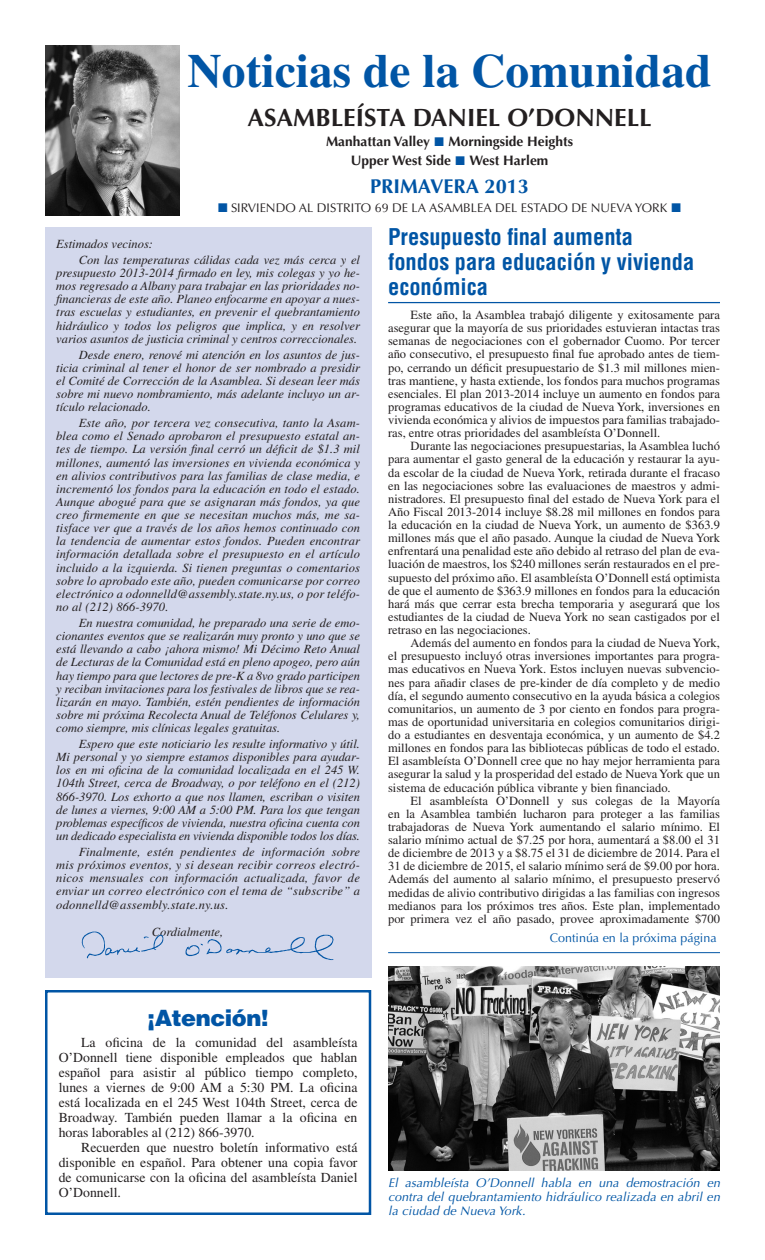
<style>
.page{position:relative;width:765px;height:1260px;background:#fff}
.page>*{position:absolute;margin:0;border:0;box-sizing:border-box;transform-origin:0 0}
.t1{font:700 47.5px "Times";color:#0155a5}
.t2{font:700 25px "Optima";color:#231f20}
.heading_2{font:700 condensed 22.5px/25px "Helvetica";color:#0155a5}
.t3{font:900 22.5px "Helvetica";letter-spacing:-.02em;color:#0155a5}
.t4{font:700 20px "Optima";color:#0155a5}
.Attention_text_spani{font:13.75px/15px "Times";color:#231f20;text-align:justify}
.t5{font:700 13.75px "Optima";color:#231f20}
.body_text{font:12.5px/13.1px "Times";color:#231f20;text-align:justify}
.dear_letter_text{font:italic 12.5px/13.1px "Times";color:#231f20;text-align:justify}
.photo_captions{font:italic 12.5px/13.8px "Optima";letter-spacing:.01em;color:#0155a5;text-align:justify}
.t6{font:12.5px "Optima";color:#231f20}
.photo_captions-2{font:12.5px "Optima";color:#0155a5}
.s1{color:#0155a5}
</style>
<div class="page">
<img style="left:45px;top:45px;width:134px;height:170px">
<div style="left:45px;top:227px;width:326px;height:750px;background:#d3d8ec"></div>
<img style="left:81px;top:931px;width:253px;height:29px">
<div style="left:45px;top:990px;width:326px;height:225px;border:2px solid #0155a5"></div>
<img style="left:388px;top:966px;width:332px;height:205px">
<hr style="left:388px;top:952px;width:332px;height:1px;background:#0155a5">
<hr style="left:388px;top:302px;width:332px;height:1px;background:#0155a5">
<p class="t1" style="left:188px;top:43px;width:525px">Noticias de la Comunidad</p>
<p class="t2" style="left:247px;top:103px;width:406px">ASAMBLEÍSTA DANIEL O’DONNELL</p>
<p class="t5" style="left:326px;top:133px;width:249px">Manhattan Valley <span class="s1">■</span> Morningside Heights</p>
<p class="t5" style="left:351px;top:152px;width:199px">Upper West Side <span class="s1">■</span> West Harlem</p>
<p class="t4" style="left:370px;top:175px;width:160px">PRIMAVERA 2013</p>
<p class="t6" style="left:218px;top:200px;width:465px"><span class="s1">■</span> SIRVIENDO AL DISTRITO 69 DE LA ASAMBLEA DEL ESTADO DE NUEVA YORK <span class="s1">■</span></p>
<p class="dear_letter_text" style="left:56px;top:237px;width:98px">Estimados vecinos:</p>
<p class="dear_letter_text" style="left:56px;top:253px;width:305px;text-indent:22px">Con las temperaturas cálidas cada vez más cerca y el presupuesto 2013-2014 firmado en ley, mis colegas y yo he&shy;mos regresado a Albany para trabajar en las prioridades no&shy;financieras de este año. Planeo enfocarme en apoyar a nues&shy;tras escuelas y estudiantes, en prevenir el quebrantamiento hidráulico y todos los peligros que implica, y en resolver varios asuntos de justicia criminal y centros correccionales.</p>
<p class="dear_letter_text" style="left:56px;top:348px;width:305px;text-indent:22px">Desde enero, renové mi atención en los asuntos de jus&shy;ticia criminal al tener el honor de ser nombrado a presidir el Comité de Corrección de la Asamblea. Si desean leer más sobre mi nuevo nombramiento, más adelante incluyo un ar&shy;tículo relacionado.</p>
<p class="dear_letter_text" style="left:56px;top:417px;width:305px;text-indent:22px">Este año, por tercera vez consecutiva, tanto la Asam&shy;blea como el Senado aprobaron el presupuesto estatal an&shy;tes de tiempo. La versión final cerró un déficit de $1.3 mil millones, aumentó las inversiones en vivienda económica y en alivios contributivos para las familias de clase media, e incrementó los fondos para la educación en todo el estado.<br>Aunque abogué para que se asignaran más fondos, ya que creo firmemente en que se necesitan muchos más, me sa&shy;tisface ver que a través de los años hemos continuado con la tendencia de aumentar estos fondos. Pueden encontrar información detallada sobre el presupuesto en el artículo incluido a la izquierda. Si tienen preguntas o comentarios sobre lo aprobado este año, pueden comunicarse por correo electrónico a odonnelld@assembly.state.ny.us, o por teléfo&shy;no al (212) 866-3970.</p>
<p class="dear_letter_text" style="left:56px;top:616px;width:305px;text-indent:22px">En nuestra comunidad, he preparado una serie de emo&shy;cionantes eventos que se realizarán muy pronto y uno que se está llevando a cabo ¡ahora mismo! Mi Décimo Reto Anual de Lecturas de la Comunidad está en pleno apogeo, pero aún hay tiempo para que lectores de pre-K a 8vo grado participen y reciban invitaciones para los festivales de libros que se rea&shy;lizarán en mayo. También, estén pendientes de información sobre mi próxima Recolecta Anual de Teléfonos Celulares y, como siempre, mis clínicas legales gratuitas.</p>
<p class="dear_letter_text" style="left:56px;top:737px;width:305px;text-indent:22px">Espero que este noticiario les resulte informativo y útil.<br>Mi personal y yo siempre estamos disponibles para ayudar&shy;los en mi oficina de la comunidad localizada en el 245 W.<br>104th Street, cerca de Broadway, o por teléfono en el (212)<br>866-3970. Los exhorto a que nos llamen, escriban o visiten de lunes a viernes, 9:00 AM a 5:00 PM. Para los que tengan problemas específicos de vivienda, nuestra oficina cuenta con un dedicado especialista en vivienda disponible todos los días.</p>
<p class="dear_letter_text" style="left:56px;top:845px;width:305px;text-indent:22px">Finalmente, estén pendientes de información sobre mis próximos eventos, y si desean recibir correos electró&shy;nicos mensuales con información actualizada, favor de enviar un correo electrónico con el tema de “subscribe” a odonnelld@assembly.state.ny.us.</p>
<p class="dear_letter_text" style="left:152px;top:925px;width:73px">Cordialmente,</p>
<p class="t3" style="left:148px;top:1003px;width:122px">¡Atención!</p>
<p class="Attention_text_spani" style="left:59px;top:1035px;width:300px;text-indent:22px">La oficina de la comunidad del asambleísta O’Donnell tiene disponible empleados que hablan español para asistir al público tiempo completo, lunes a viernes de 9:00 AM a 5:30 PM. La oficina está localizada en el 245 West 104th Street, cerca de Broadway. También pueden llamar a la oficina en horas laborables al (212) 866-3970.</p>
<p class="Attention_text_spani" style="left:59px;top:1140px;width:300px;text-indent:22px">Recuerden que nuestro boletín informativo está disponible en español. Para obtener una copia favor de comunicarse con la oficina del asambleísta Daniel O’Donnell.</p>
<p class="heading_2" style="left:388px;top:224px;width:308px">Presupuesto final aumenta fondos para educación y vivienda económica</p>
<p class="body_text" style="left:388px;top:308px;width:333px;text-indent:22px">Este año, la Asamblea trabajó diligente y exitosamente para asegurar que la mayoría de sus prioridades estuvieran intactas tras semanas de negociaciones con el gobernador Cuomo. Por tercer año consecutivo, el presupuesto final fue aprobado antes de tiem&shy;po, cerrando un déficit presupuestario de $1.3 mil millones mien&shy;tras mantiene, y hasta extiende, los fondos para muchos programas esenciales. El plan 2013-2014 incluye un aumento en fondos para programas educativos de la ciudad de Nueva York, inversiones en vivienda económica y alivios de impuestos para familias trabajado&shy;ras, entre otras prioridades del asambleísta O’Donnell.</p>
<p class="body_text" style="left:388px;top:439px;width:333px;text-indent:22px">Durante las negociaciones presupuestarias, la Asamblea luchó para aumentar el gasto general de la educación y restaurar la ayu&shy;da escolar de la ciudad de Nueva York, retirada durante el fracaso en las negociaciones sobre las evaluaciones de maestros y admi&shy;nistradores. El presupuesto final del estado de Nueva York para el Año Fiscal 2013-2014 incluye $8.28 mil millones en fondos para la educación en la ciudad de Nueva York, un aumento de $363.9 millones más que el año pasado. Aunque la ciudad de Nueva York enfrentará una penalidad este año debido al retraso del plan de eva&shy;luación de maestros, los $240 millones serán restaurados en el pre&shy;supuesto del próximo año. El asambleísta O’Donnell está optimista de que el aumento de $363.9 millones en fondos para la educación hará más que cerrar esta brecha temporaria y asegurará que los estudiantes de la ciudad de Nueva York no sean castigados por el retraso en las negociaciones.</p>
<p class="body_text" style="left:388px;top:636px;width:333px;text-indent:22px">Además del aumento en fondos para la ciudad de Nueva York, el presupuesto incluyó otras inversiones importantes para progra&shy;mas educativos en Nueva York. Estos incluyen nuevas subvencio&shy;nes para añadir clases de pre-kinder de día completo y de medio día, el segundo aumento consecutivo en la ayuda básica a colegios comunitarios, un aumento de 3 por ciento en fondos para progra&shy;mas de oportunidad universitaria en colegios comunitarios dirigi&shy;do a estudiantes en desventaja económica, y un aumento de $4.2 millones en fondos para las bibliotecas públicas de todo el estado.<br>El asambleísta O’Donnell cree que no hay mejor herramienta para asegurar la salud y la prosperidad del estado de Nueva York que un sistema de educación pública vibrante y bien financiado.</p>
<p class="body_text" style="left:388px;top:794px;width:333px;text-indent:22px">El asambleísta O’Donnell y sus colegas de la Mayoría en la Asamblea también lucharon para proteger a las familias trabajadoras de Nueva York aumentando el salario mínimo. El salario mínimo actual de $7.25 por hora, aumentará a $8.00 el 31 de diciembre de 2013 y a $8.75 el 31 de diciembre de 2014. Para el 31 de diciembre de 2015, el salario mínimo será de $9.00 por hora.<br>Además del aumento al salario mínimo, el presupuesto preservó medidas de alivio contributivo dirigidas a las familias con ingresos medianos para los próximos tres años. Este plan, implementado por primera vez el año pasado, provee aproximadamente $700</p>
<p class="photo_captions-2" style="left:550px;top:930px;width:168px">Continúa en la próxima página</p>
<p class="photo_captions" style="left:388px;top:1176px;width:333px">El asambleísta O’Donnell habla en una demostración en contra del quebrantamiento hidráulico realizada en abril en la ciudad de Nueva York.</p>
</div>
